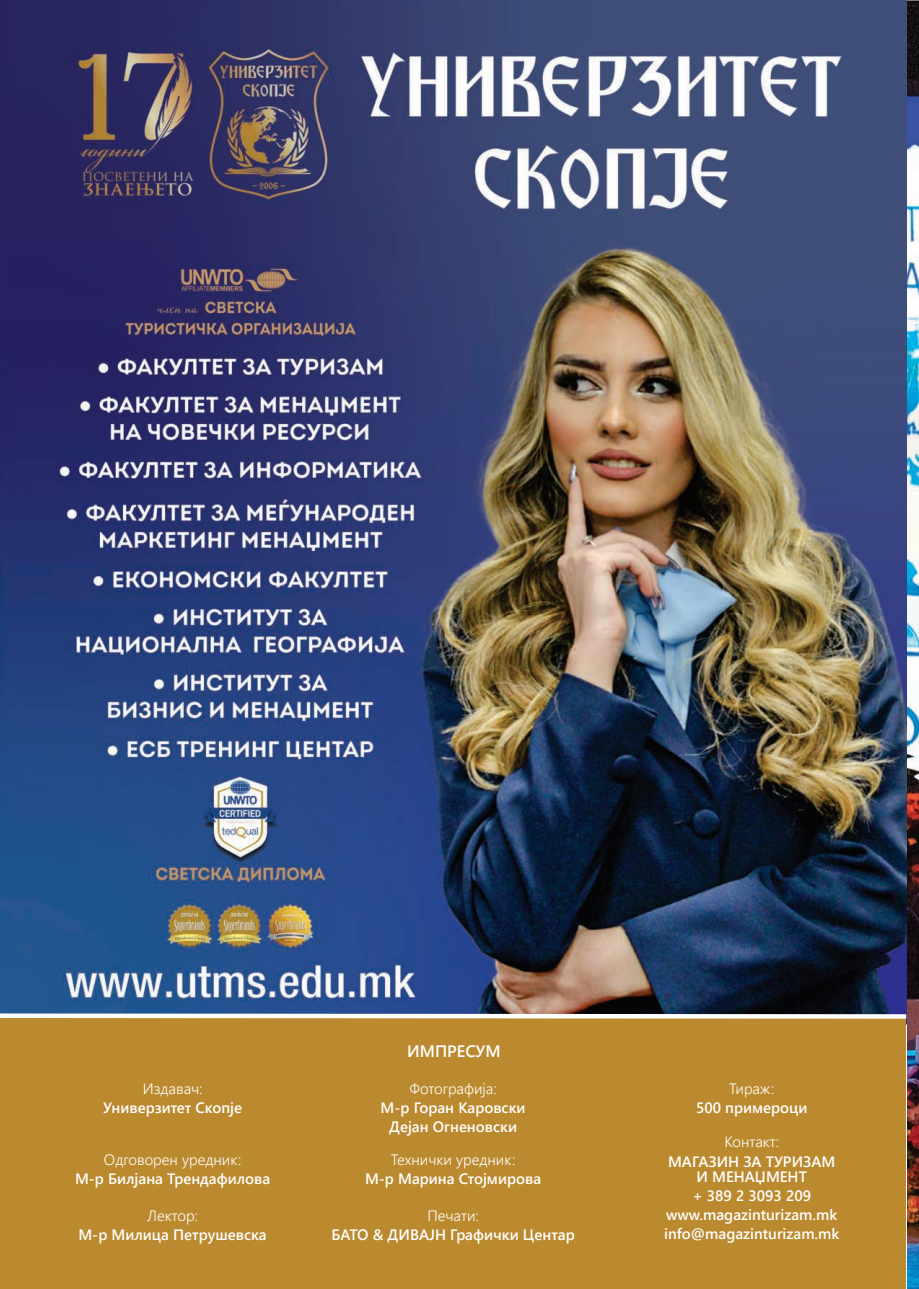
<style>
.page{position:relative;width:919px;height:1289px;background:#fff}
.page>*{position:absolute;margin:0;border:0;box-sizing:border-box;transform-origin:0 0}
.t1{font:600 16.5px "Segoe UI";color:#fff}
.t2{font:600 15px/19.2px "Segoe UI";color:#fff;text-align:center}
.t3{font:300 15px "Segoe UI";color:#fff}
</style>
<div class="page">
<img style="left:0;top:0;width:906px;height:1027px">
<div style="left:1px;top:1017px;width:905px;height:271px;background:#bb892e"></div>
<svg style="left:0;top:1011px;width:907px;height:9px"></svg>
<img style="left:907px;top:1px;width:11px;height:1287px">
<p class="t1" style="left:407px;top:1035px;width:95px">ИМПРЕСУМ</p>
<p class="t3" style="left:143px;top:1074px;width:61px">Издавач:</p>
<p class="t2" style="left:103px;top:1096px;width:140px">Универзитет Скопје</p>
<p class="t3" style="left:409px;top:1074px;width:89px">Фотографија:</p>
<p class="t2" style="left:380px;top:1096px;width:146px">М-р Горан Каровски<br>Дејан Огненовски</p>
<p class="t3" style="left:104px;top:1145px;width:139px">Одговорен уредник:</p>
<p class="t2" style="left:75px;top:1168px;width:197px">М-р Билјана Трендафилова</p>
<p class="t3" style="left:391px;top:1145px;width:126px">Технички уредник:</p>
<p class="t2" style="left:365px;top:1168px;width:177px">М-р Марина Стојмирова</p>
<p class="t3" style="left:147px;top:1201px;width:52px">Лектор:</p>
<p class="t2" style="left:78px;top:1224px;width:190px">М-р Милица Петрушевска</p>
<p class="t3" style="left:427px;top:1201px;width:53px">Печати:</p>
<p class="t2" style="left:331px;top:1224px;width:245px">БАТО &amp; ДИВАЈН Графички Центар</p>
<p class="t3" style="left:729px;top:1074px;width:47px">Тираж:</p>
<p class="t2" style="left:696px;top:1096px;width:113px">500 примероци</p>
<p class="t3" style="left:724px;top:1127px;width:56px">Контакт:</p>
<p class="t2" style="left:668px;top:1152px;width:169px;line-height:15px">МАГАЗИН ЗА ТУРИЗАМ<br>И МЕНАЏМЕНТ</p>
<p class="t2" style="left:664px;top:1184px;width:177px">+ 389 2 3093 209 www.magazinturizam.mk info@magazinturizam.mk</p>
</div>
